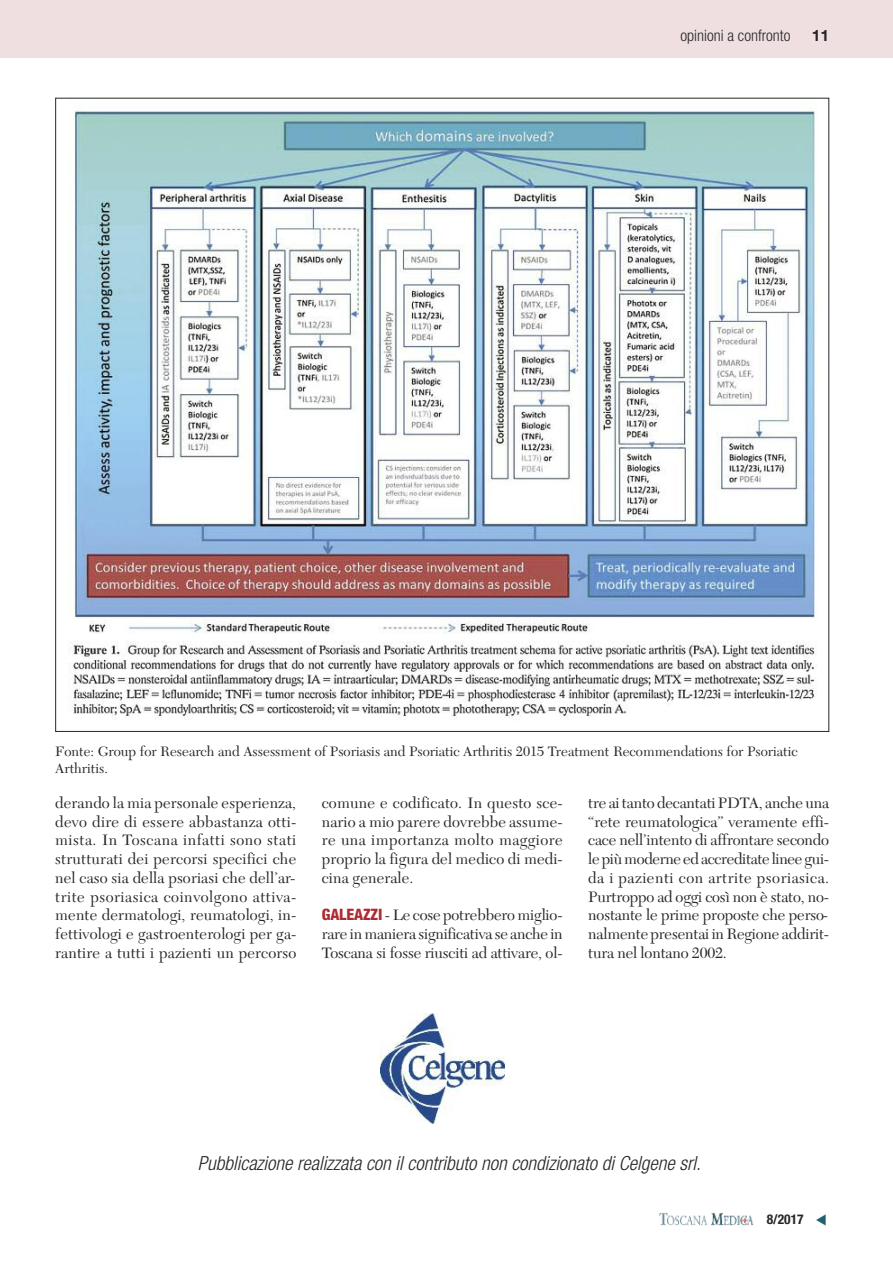
<style>
.page{position:relative;width:893px;height:1263px;background:#fff}
.page>*{position:absolute;margin:0;border:0;box-sizing:border-box;transform-origin:0 0}
.t1{font:italic 300 condensed 19.5px "Helvetica Neue LT Std";color:#272627}
.t2{font:15.75px/18.8px "New Caledonia LT Std";letter-spacing:.01em;color:#272627;text-align:justify}
.t3{font:300 condensed 15.75px "Helvetica Neue LT Std";color:#272627}
.t4{font:700 15.75px "Helvetica Neue LT Std";color:#272627}
.t5{font:14.25px/17.1px "New Caledonia LT Std";color:#272627}
.t6{font:700 condensed 13.5px "Helvetica Neue LT Std";color:#272627}
.s1{font-family:"Helvetica Neue LT Std";font-weight:800;font-stretch:condensed;color:#ae2a30}
</style>
<div class="page">
<img style="left:659px;top:1212px;width:95px;height:14px">
<div style="left:0;top:0;width:893px;height:57px;background:#efdfe1"></div>
<img style="left:68px;top:101px;width:749px;height:619px">
<img style="left:380px;top:1013px;width:125px;height:110px">
<p class="t3" style="left:681px;top:30px;width:111px">opinioni a confronto</p>
<p class="t4" style="left:812px;top:30px;width:19px">11</p>
<p class="t5" style="left:55px;top:744px;width:744px">Fonte: Group for Research and Assessment of Psoriasis and Psoriatic Arthritis 2015 Treatment Recommendations for Psoriatic<br>Arthritis.</p>
<p class="t2" style="left:55px;top:795px;width:243px">derando la mia personale esperienza, devo dire di essere abbastanza otti&shy;mista. In Toscana infatti sono stati strutturati dei percorsi specifici che nel caso sia della psoriasi che dell’ar&shy;trite psoriasica coinvolgono attiva&shy;mente dermatologi, reumatologi, in&shy;fettivologi e gastroenterologi per ga&shy;rantire a tutti i pazienti un percorso</p>
<p class="t2" style="left:322px;top:795px;width:243px">comune e codificato. In questo sce&shy;nario a mio parere dovrebbe assume&shy;re una importanza molto maggiore proprio la figura del medico di medi&shy;cina generale.</p>
<p class="t2" style="left:322px;top:907px;width:242px"><span class="s1">GALEAZZI</span> - Le cose potrebbero miglio&shy;rare in maniera significativa se anche in Toscana si fosse riusciti ad attivare, ol-</p>
<p class="t2" style="left:588px;top:795px;width:242px">tre ai tanto decantati PDTA, anche una “rete reumatologica” veramente effi&shy;cace nell’intento di affrontare secondo le più moderne ed accreditate linee gui&shy;da i pazienti con artrite psoriasica.<br>Purtroppo ad oggi così non è stato, no&shy;nostante le prime proposte che perso&shy;nalmente presentai inRegione addirit&shy;tura nel lontano 2002.</p>
<p class="t1" style="left:198px;top:1156px;width:504px">Pubblicazione realizzata con il contributo non condizionato di Celgene srl.</p>
<p class="t6" style="left:767px;top:1215px;width:38px">8/2017</p>
</div>
